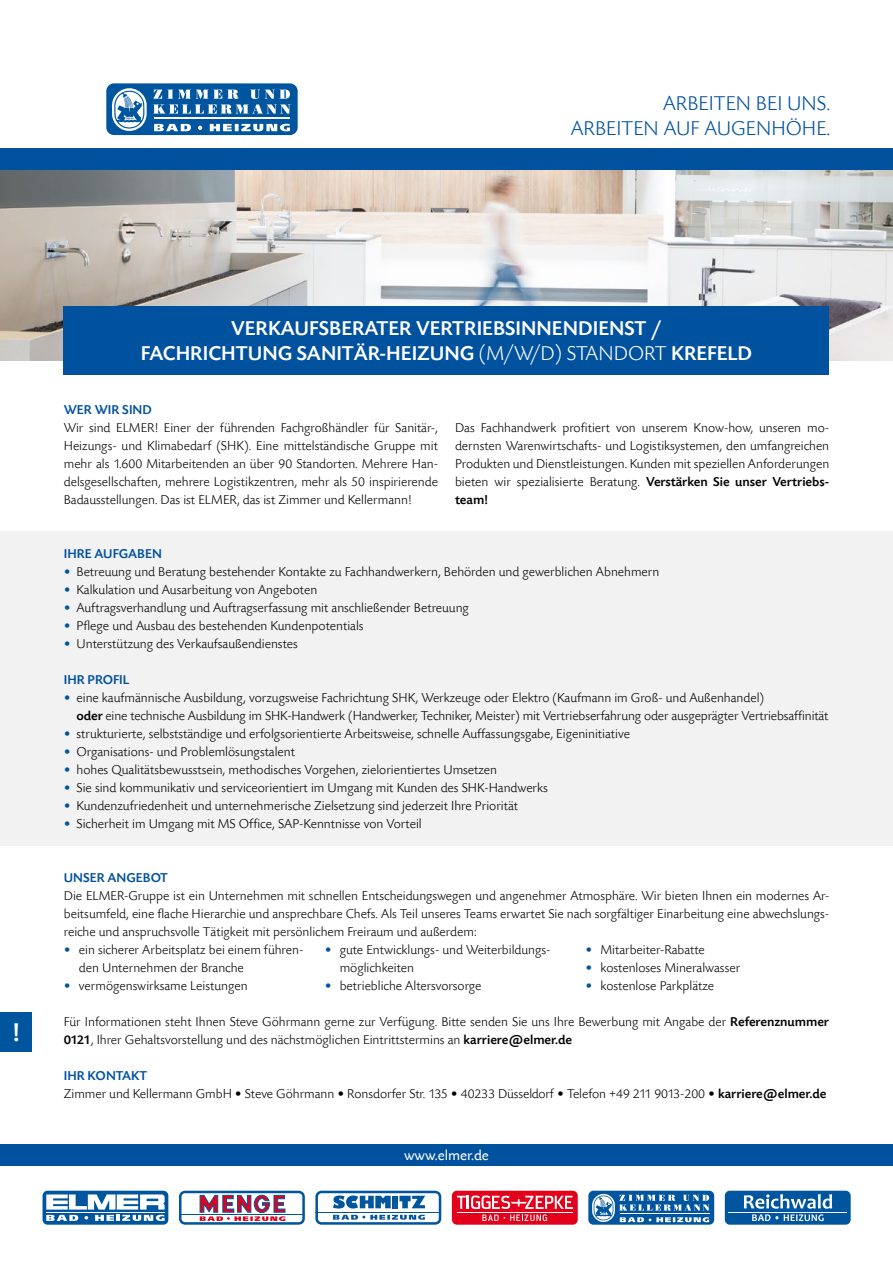
<style>
.page{position:relative;width:893px;height:1263px;background:#fff}
.page>*{position:absolute;margin:0;border:0;box-sizing:border-box;transform-origin:0 0}
.t1{font:500 27px "Today SB";color:#fff}
.t2{font:500 21px/25.2px "Today SB";color:#fff;text-align:center}
.t3{font:300 21px/25.2px "Today SB";color:#00519e;text-align:right}
.t4{font:15px "Today SB";color:#fff}
.t5{font:300 13.5px/18px "Today SB";color:#000}
.t6{font:500 13.5px "Today SB";color:#00519e}
.s1{font-weight:300}
.s2{font-weight:500}
.s3{color:#00559f}
.s4{font-weight:500;color:#00519e}
</style>
<div class="page">
<img style="left:0;top:170px;width:893px;height:190px">
<div style="left:0;top:1144px;width:893px;height:21px;background:#00519e"></div>
<div style="left:0;top:149px;width:893px;height:21px;background:#00519e"></div>
<div style="left:64px;top:306px;width:765px;height:69px;background:#00519e"></div>
<svg style="left:43px;top:1191px;width:125px;height:34px"></svg>
<hr style="left:46px;top:1211px;width:119px;height:1px;background:#fff">
<svg style="left:179px;top:1191px;width:126px;height:34px"></svg>
<svg style="left:315px;top:1191px;width:126px;height:34px"></svg>
<hr style="left:315px;top:1212px;width:126px;height:1px;background:#00559f">
<svg style="left:588px;top:1191px;width:126px;height:34px;background:#4180b7"></svg>
<hr style="left:620px;top:1213px;width:89px;height:1px;background:#fff">
<svg style="left:725px;top:1191px;width:126px;height:34px;background:#3477b2"></svg>
<svg style="left:452px;top:1191px;width:126px;height:34px;background:#e8394d"></svg>
<hr style="left:457px;top:1211px;width:116px;height:1px;background:#fff">
<svg style="left:106px;top:83px;width:192px;height:52px"></svg>
<hr style="left:154px;top:117px;width:136px;height:2px;background:#fff">
<div style="left:0;top:531px;width:893px;height:315px;background:#f2f2f3"></div>
<div style="left:0;top:1012px;width:32px;height:40px;background:#00559f"></div>
<h2 class="t3" style="left:571px;top:91px;width:261px">ARBEITEN BEI UNS.<br>ARBEITEN AUF AUGENHÖHE.</h2>
<h2 class="t2" style="left:141px;top:316px;width:613px">VERKAUFSBERATER VERTRIEBSINNENDIENST /<br>FACHRICHTUNG SANITÄR-HEIZUNG <span class="s1">(M/W/D) STANDORT</span> KREFELD</h2>
<p class="t6" style="left:64px;top:402px;width:90px">WER WIR SIND</p>
<p class="t5" style="left:64px;top:419px;width:376px;text-align:justify">Wir sind ELMER! Einer der führenden Fachgroßhändler für Sanitär-, Heizungs- und Klimabedarf (SHK). Eine mittelständische Gruppe mit mehr als 1.600 Mitarbeitenden an über 90 Standorten. Mehrere Han&shy;delsgesellschaften, mehrere Logistikzentren, mehr als 50 inspirierende Badausstellungen. Das ist ELMER, das ist Zimmer und Kellermann!</p>
<p class="t5" style="left:455px;top:419px;width:376px;text-align:justify">Das Fachhandwerk profitiert von unserem Know-how, unseren mo&shy;dernsten Warenwirtschafts- und Logistiksystemen, den umfangreichen Produkten und Dienstleistungen. Kunden mit speziellen Anforderungen bieten wir spezialisierte Beratung. <span class="s2">Verstärken Sie unser Vertriebs&shy;team!</span></p>
<p class="t6" style="left:64px;top:546px;width:100px">IHRE AUFGABEN</p>
<p class="t5" style="left:64px;top:563px;width:597px"><span class="s3">•</span> Betreuung und Beratung bestehender Kontakte zu Fachhandwerkern, Behörden und gewerblichen Abnehmern</p>
<p class="t5" style="left:64px;top:581px;width:255px"><span class="s3">•</span> Kalkulation und Ausarbeitung von Angeboten</p>
<p class="t5" style="left:64px;top:599px;width:407px"><span class="s3">•</span> Auftragsverhandlung und Auftragserfassung mit anschließender Betreuung</p>
<p class="t5" style="left:64px;top:617px;width:301px"><span class="s3">•</span> Pflege und Ausbau des bestehenden Kundenpotentials</p>
<p class="t5" style="left:64px;top:635px;width:236px"><span class="s3">•</span> Unterstützung des Verkaufsaußendienstes</p>
<p class="t6" style="left:64px;top:672px;width:67px">IHR PROFIL</p>
<p class="t5" style="left:77px;top:689px;width:753px;text-indent:-13px"><span class="s3">•</span> eine kaufmännische Ausbildung, vorzugsweise Fachrichtung SHK, Werkzeuge oder Elektro (Kaufmann im Groß- und Außenhandel)<br><span class="s2">oder</span> eine technische Ausbildung im SHK-Handwerk (Handwerker, Techniker, Meister) mit Vertriebserfahrung oder ausgeprägter Vertriebsaffinität</p>
<p class="t5" style="left:64px;top:725px;width:568px"><span class="s3">•</span> strukturierte, selbstständige und erfolgsorientierte Arbeitsweise, schnelle Auffassungsgabe, Eigeninitiative</p>
<p class="t5" style="left:64px;top:743px;width:233px"><span class="s3">•</span> Organisations- und Problemlösungstalent</p>
<p class="t5" style="left:64px;top:761px;width:435px"><span class="s3">•</span> hohes Qualitätsbewusstsein, methodisches Vorgehen, zielorientiertes Umsetzen</p>
<p class="t5" style="left:64px;top:779px;width:486px"><span class="s3">•</span> Sie sind kommunikativ und serviceorientiert im Umgang mit Kunden des SHK-Handwerks</p>
<p class="t5" style="left:64px;top:797px;width:456px"><span class="s3">•</span> Kundenzufriedenheit und unternehmerische Zielsetzung sind jederzeit Ihre Priorität</p>
<p class="t5" style="left:64px;top:815px;width:359px"><span class="s3">•</span> Sicherheit im Umgang mit MS Office, SAP-Kenntnisse von Vorteil</p>
<p class="t6" style="left:64px;top:870px;width:106px">UNSER ANGEBOT</p>
<p class="t5" style="left:64px;top:887px;width:767px;text-align:justify">Die ELMER-Gruppe ist ein Unternehmen mit schnellen Entscheidungswegen und angenehmer Atmosphäre. Wir bieten Ihnen ein modernes Ar&shy;beitsumfeld, eine flache Hierarchie und ansprechbare Chefs. Als Teil unseres Teams erwartet Sie nach sorgfältiger Einarbeitung eine abwechslungs&shy;reiche und anspruchsvolle Tätigkeit mit persönlichem Freiraum und außerdem:</p>
<p class="t5" style="left:79px;top:941px;width:226px;text-indent:-15px"><span class="s3">•</span> ein sicherer Arbeitsplatz bei einem führen&shy;den Unternehmen der Branche</p>
<p class="t5" style="left:64px;top:977px;width:185px"><span class="s3">•</span> vermögenswirksame Leistungen</p>
<p class="t5" style="left:340px;top:941px;width:212px;text-indent:-15px"><span class="s3">•</span> gute Entwicklungs- und Weiterbildungs&shy;möglichkeiten</p>
<p class="t5" style="left:325px;top:977px;width:158px"><span class="s3">•</span> betriebliche Altersvorsorge</p>
<p class="t5" style="left:585px;top:941px;width:121px"><span class="s3">•</span> Mitarbeiter-Rabatte</p>
<p class="t5" style="left:585px;top:959px;width:156px"><span class="s3">•</span> kostenloses Mineralwasser</p>
<p class="t5" style="left:585px;top:977px;width:130px"><span class="s3">•</span> kostenlose Parkplätze</p>
<p class="t5" style="left:64px;top:1013px;width:767px">Für Informationen steht Ihnen Steve Göhrmann gerne zur Verfügung. Bitte senden Sie uns Ihre Bewerbung mit Angabe der <span class="s2">Referenznummer</span></p>
<h1 class="t1" style="left:12px;top:1018px;width:9px">!</h1>
<p class="t5" style="left:64px;top:1031px;width:510px"><span class="s2">0121</span>, Ihrer Gehaltsvorstellung und des nächstmöglichen Eintrittstermins an <span class="s2">karriere@elmer.de</span></p>
<p class="t5" style="left:64px;top:1067px;width:764px"><span class="s4">IHR KONTAKT<br></span>Zimmer und Kellermann GmbH • Steve Göhrmann • Ronsdorfer Str. 135 • 40233 Düsseldorf • Telefon +49 211 9013-200 • <span class="s2">karriere@elmer.de</span></p>
<p class="t4" style="left:404px;top:1147px;width:86px">www.elmer.de</p>
</div>
